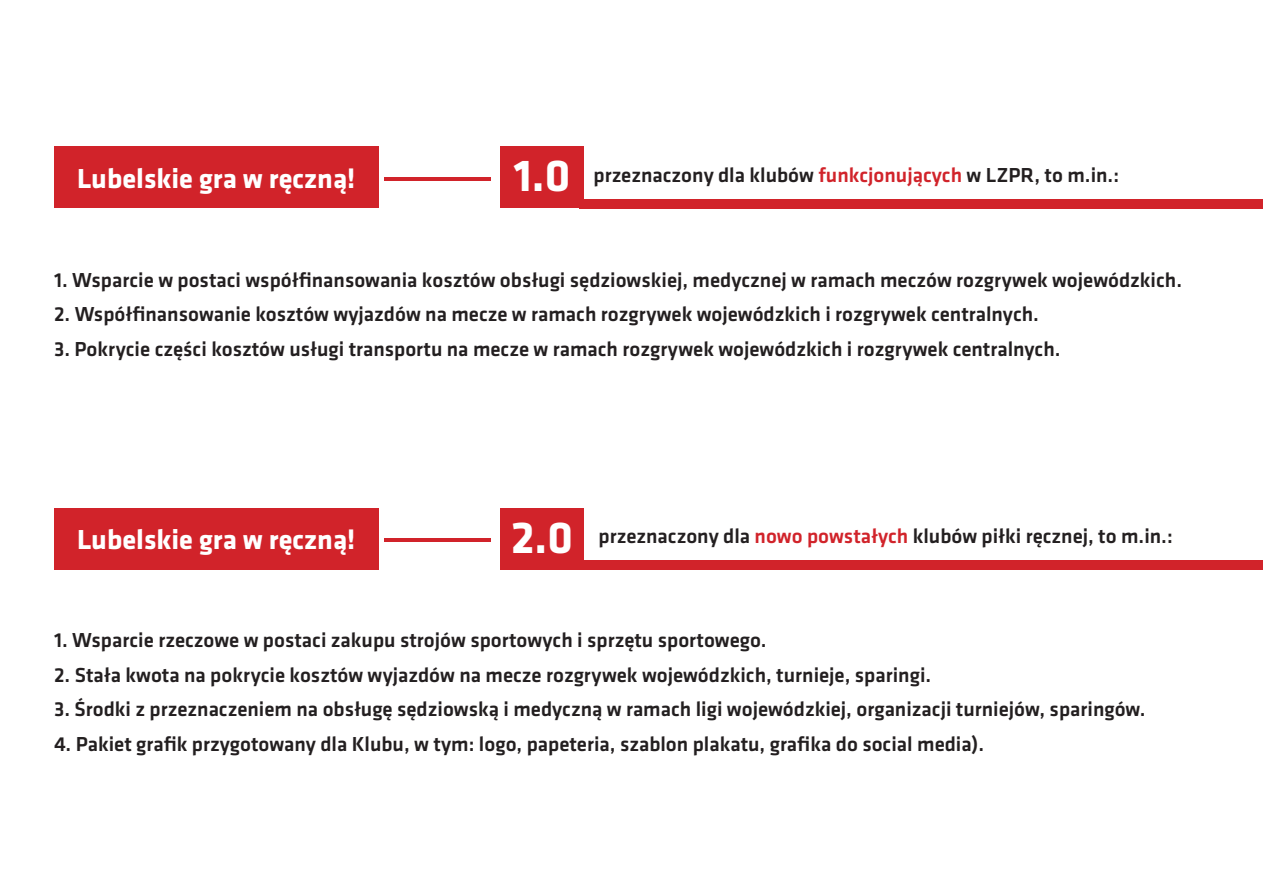
<style>
.page{position:relative;width:1263px;height:893px;background:#fff}
.page>*{position:absolute;margin:0;border:0;box-sizing:border-box;transform-origin:0 0}
.t1{font:700 46.5px "Klavika";color:#fff}
.t2{font:700 28.5px "Klavika";color:#fff}
.t3{font:500 21px "Klavika";color:#231f20}
.s1{color:#d1232a}
</style>
<div class="page">
<div style="left:54px;top:147px;width:324px;height:61px;background:#d1232a"></div>
<div style="left:54px;top:508px;width:324px;height:62px;background:#d1232a"></div>
<div style="left:500px;top:147px;width:84px;height:61px;background:#d1232a"></div>
<div style="left:500px;top:508px;width:84px;height:62px;background:#d1232a"></div>
<hr style="left:384px;top:177px;width:107px;height:3px;background:#d1232a">
<hr style="left:384px;top:539px;width:107px;height:3px;background:#d1232a">
<div style="left:579px;top:199px;width:683px;height:9px;background:#d1232a"></div>
<div style="left:581px;top:560px;width:682px;height:10px;background:#d1232a"></div>
<p class="t2" style="left:77px;top:163px;width:280px">Lubelskie gra w ręczną!</p>
<p class="t1" style="left:514px;top:150px;width:58px">1.0</p>
<p class="t3" style="left:593px;top:164px;width:527px">przeznaczony dla klubów <span class="s1">funkcjonujących</span> w LZPR, to m.in.:</p>
<p class="t3" style="left:54px;top:268px;width:1129px">1. Wsparcie w postaci współfinansowania kosztów obsługi sędziowskiej, medycznej w ramach meczów rozgrywek wojewódzkich.</p>
<p class="t3" style="left:54px;top:303px;width:986px">2. Współfinansowanie kosztów wyjazdów na mecze w ramach rozgrywek wojewódzkich i rozgrywek centralnych.</p>
<p class="t3" style="left:54px;top:337px;width:1008px">3. Pokrycie części kosztów usługi transportu na mecze w ramach rozgrywek wojewódzkich i rozgrywek centralnych.</p>
<p class="t2" style="left:77px;top:524px;width:280px">Lubelskie gra w ręczną!</p>
<p class="t1" style="left:511px;top:512px;width:63px">2.0</p>
<p class="t3" style="left:598px;top:525px;width:576px">przeznaczony dla <span class="s1">nowo powstałych</span> klubów piłki ręcznej, to m.in.:</p>
<p class="t3" style="left:54px;top:629px;width:714px">1. Wsparcie rzeczowe w postaci zakupu strojów sportowych i sprzętu sportowego.</p>
<p class="t3" style="left:54px;top:663px;width:879px">2. Stała kwota na pokrycie kosztów wyjazdów na mecze rozgrywek wojewódzkich, turnieje, sparingi.</p>
<p class="t3" style="left:54px;top:698px;width:1093px">3. Środki z przeznaczeniem na obsługę sędziowską i medyczną w ramach ligi wojewódzkiej, organizacji turniejów, sparingów.</p>
<p class="t3" style="left:54px;top:732px;width:932px">4. Pakiet grafik przygotowany dla Klubu, w tym: logo, papeteria, szablon plakatu, grafika do social media).</p>
</div>
